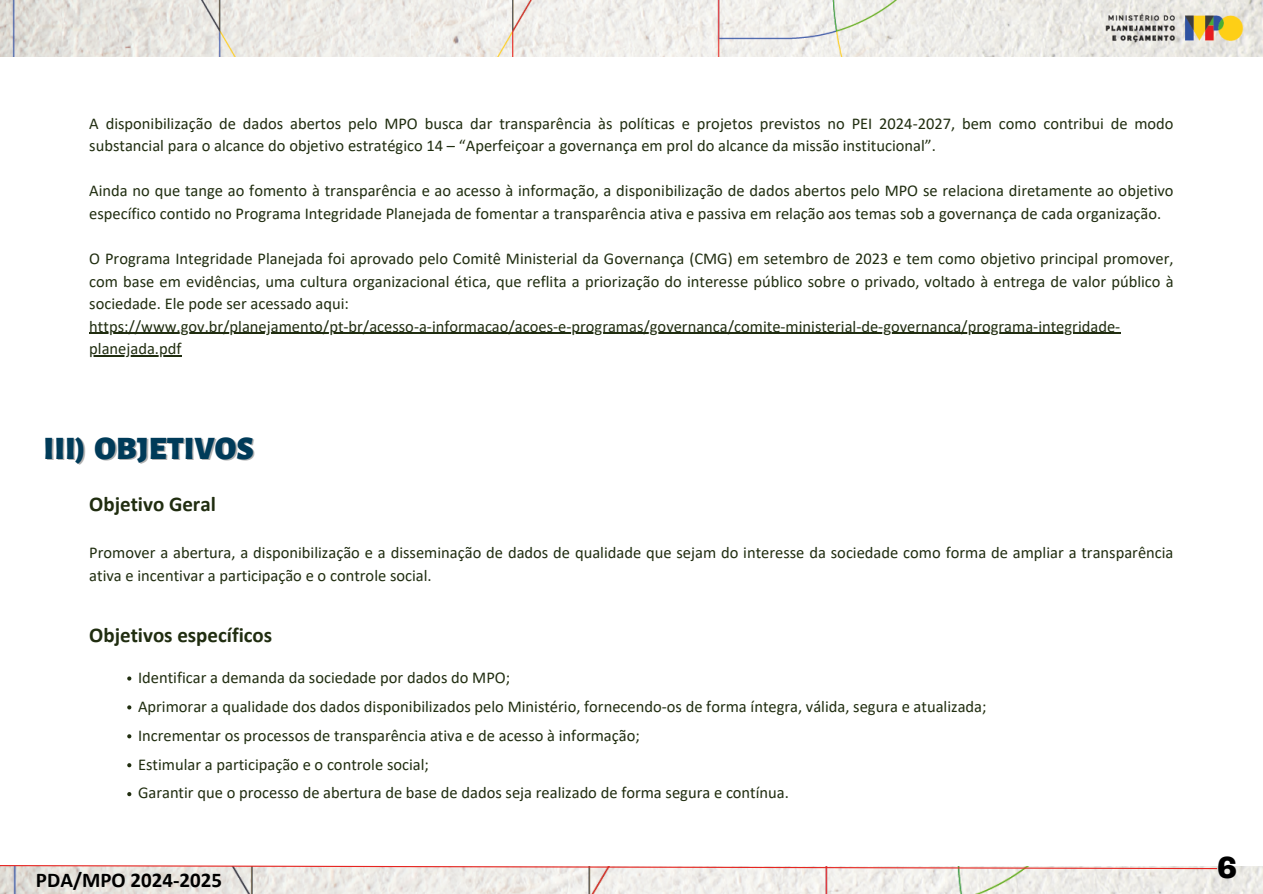
<style>
.page{position:relative;width:1263px;height:894px;background:#fff}
.page>*{position:absolute;margin:0;border:0;box-sizing:border-box;transform-origin:0 0}
.t1{font:900 33px "Alegreya Sans";color:#003b59}
.t2{font:900 30px "Archivo";color:#000}
.t3{font:700 21px "Calibri";color:#202d10}
.t4{font:700 21px "Calibri";color:#000}
.t5{font:16.5px/22.5px "Calibri";color:#202d10}
.s1{color:rgb(57 57 57/.4)}
</style>
<div class="page">
<img style="left:0;top:0;width:1263px;height:56px">
<hr style="left:89px;top:332px;width:1031px;height:2px;background:#202d10">
<hr style="left:89px;top:355px;width:92px;height:1px;background:#202d10">
<svg style="left:127px;top:676px;width:4px;height:4px"></svg>
<svg style="left:127px;top:705px;width:4px;height:4px"></svg>
<svg style="left:127px;top:734px;width:4px;height:4px"></svg>
<svg style="left:127px;top:763px;width:4px;height:4px"></svg>
<svg style="left:127px;top:792px;width:4px;height:4px"></svg>
<img style="left:0;top:866px;width:1263px;height:27px">
<svg style="left:0;top:865px;width:1218px;height:4px"></svg>
<p class="t5" style="left:89px;top:113px;width:1086px">A disponibilização de dados abertos pelo MPO busca dar transparência às políticas e projetos previstos no PEI 2024-2027, bem como contribui de modo substancial para o alcance do objetivo estratégico 14 – “Aperfeiçoar a governança em prol do alcance da missão institucional”.</p>
<p class="t5" style="left:89px;top:181px;width:1086px">Ainda no que tange ao fomento à transparência e ao acesso à informação, a disponibilização de dados abertos pelo MPO se relaciona diretamente ao objetivo específico contido no Programa Integridade Planejada de fomentar a transparência ativa e passiva em relação aos temas sob a governança de cada organização.</p>
<p class="t5" style="left:89px;top:248px;width:1086px;text-align:justify">O Programa Integridade Planejada foi aprovado pelo Comitê Ministerial da Governança (CMG) em setembro de 2023 e tem como objetivo principal promover, com base em evidências, uma cultura organizacional ética, que reflita a priorização do interesse público sobre o privado, voltado à entrega de valor público à sociedade. Ele pode ser acessado aqui:</p>
<p class="t5" style="left:89px;top:316px;width:1032px">https://www.gov.br/planejamento/pt-br/acesso-a-informacao/acoes-e-programas/governanca/comite-ministerial-de-governanca/programa-integridade&shy;planejada.pdf</p>
<p class="t1" style="left:45px;top:432px;width:210px"><span class="s1">III)</span> OBJETIVOS</p>
<p class="t3" style="left:89px;top:495px;width:128px">Objetivo Geral</p>
<p class="t5" style="left:89px;top:542px;width:1086px">Promover a abertura, a disponibilização e a disseminação de dados de qualidade que sejam do interesse da sociedade como forma de ampliar a transparência ativa e incentivar a participação e o controle social.</p>
<p class="t3" style="left:89px;top:626px;width:184px">Objetivos específicos</p>
<p class="t5" style="left:138px;top:667px;width:374px">Identificar a demanda da sociedade por dados do MPO;</p>
<p class="t5" style="left:138px;top:696px;width:850px">Aprimorar a qualidade dos dados disponibilizados pelo Ministério, fornecendo-os de forma íntegra, válida, segura e atualizada;</p>
<p class="t5" style="left:138px;top:725px;width:503px">Incrementar os processos de transparência ativa e de acesso à informação;</p>
<p class="t5" style="left:138px;top:754px;width:292px">Estimular a participação e o controle social;</p>
<p class="t5" style="left:138px;top:782px;width:652px">Garantir que o processo de abertura de base de dados seja realizado de forma segura e contínua.</p>
<p class="t4" style="left:36px;top:870px;width:188px">PDA/MPO 2024-2025</p>
<p class="t2" style="left:1217px;top:851px;width:22px">6</p>
</div>
